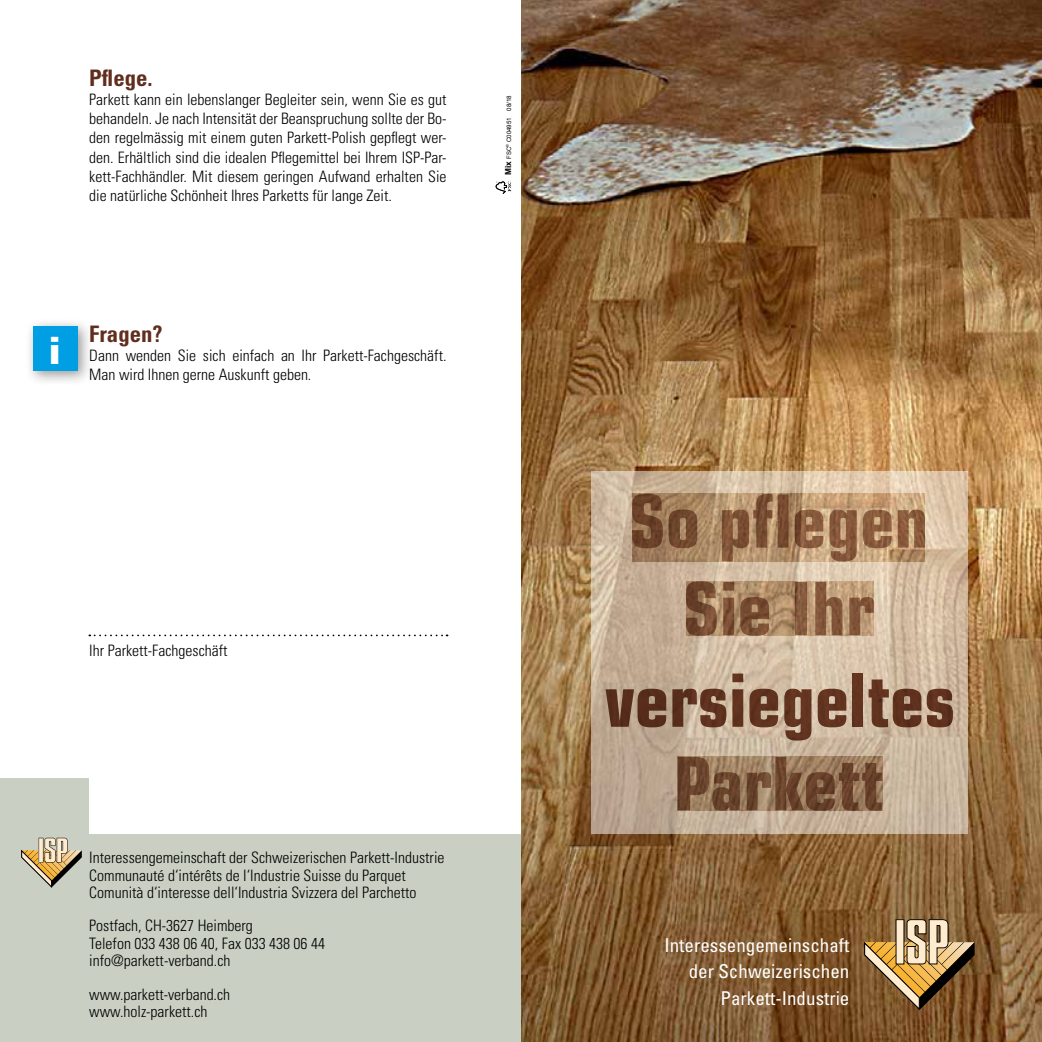
<style>
.page{position:relative;width:1042px;height:1042px;background:#fff}
.page>*{position:absolute;margin:0;border:0;box-sizing:border-box;transform-origin:0 0}
.t1{font:700 condensed 73.5px "Eurostile LT Std";color:#754430}
.t2{font:900 37.62px "Univers";color:#fff}
.t3{font:700 condensed 22.75px "Univers";color:#612e1e}
.t4{font:condensed 19.07px/26.4px "Univers";color:#fff;text-align:right}
.t5{font:300 condensed 15.75px/19.2px "Univers";color:#000}
.t6{font:6.12px "Arial";color:#000}
.s1{font-weight:700;font-size:8.4px}
</style>
<div class="page">
<img style="left:521px;top:0;width:521px;height:1042px">
<div style="left:25px;top:318px;width:68px;height:68px;background:#000;opacity:.4"></div>
<div style="left:33px;top:326px;width:45px;height:45px;background:#009ee3"></div>
<div style="left:0;top:778px;width:521px;height:264px;background:#c9d0c3"></div>
<div style="left:89px;top:620px;width:432px;height:213px;background:#fff"></div>
<svg style="left:89px;top:634px;width:358px;height:2px"></svg>
<svg style="left:21px;top:838px;width:61px;height:49px"></svg>
<svg style="left:864px;top:919px;width:110px;height:91px;background:#9e7d50"></svg>
<svg style="left:496px;top:181px;width:15px;height:13px"></svg>
<svg style="left:590px;top:471px;width:377px;height:363px;background:#cdb89f"></svg>
<svg style="left:678px;top:757px;width:204px;height:54px;background:#825f45"></svg>
<svg style="left:686px;top:581px;width:188px;height:55px;background:#9b7555"></svg>
<svg style="left:632px;top:494px;width:293px;height:67px;background:#a07a58"></svg>
<h3 class="t3" style="left:89px;top:64px;width:65px">Pflege.</h3>
<p class="t5" style="left:89px;top:90px;width:359px;text-align:justify">Parkett kann ein lebenslanger Begleiter sein, wenn Sie es gut behandeln. Je nach Intensität der Beanspruchung sollte der Bo&shy;den regelmässig mit einem guten Parkett-Polish gepflegt wer&shy;den. Erhältlich sind die idealen Pflegemittel bei Ihrem ISP-Par&shy;kett-Fachhändler. Mit diesem geringen Aufwand erhalten Sie die natürliche Schönheit Ihres Parketts für lange Zeit.</p>
<h2 class="t2" style="left:48px;top:327px;width:14px">i</h2>
<h3 class="t3" style="left:89px;top:320px;width:75px">Fragen?</h3>
<p class="t5" style="left:89px;top:346px;width:359px">Dann wenden Sie sich einfach an Ihr Parkett-Fachgeschäft.<br>Man wird Ihnen gerne Auskunft geben.</p>
<p class="t6" style="left:505px;top:175px;width:81px;rotate:-90deg"><span class="s1">Mix</span> FSC<sup>®</sup> C004951 08/18</p>
<p class="t5" style="left:89px;top:640px;width:140px">Ihr Parkett-Fachgeschäft</p>
<p class="t5" style="left:89px;top:848px;width:357px;line-height:17.5px">Interessengemeinschaft der Schweizerischen Parkett-Industrie<br>Communauté d‘intérêts de I‘Industrie Suisse du Parquet<br>Comunità d‘interesse dell‘Industria Svizzera del Parchetto</p>
<p class="t5" style="left:89px;top:917px;width:237px;line-height:17.5px">Postfach, CH-3627 Heimberg<br>Telefon 033 438 06 40, Fax 033 438 06 44 info@parkett-verband.ch</p>
<p class="t5" style="left:89px;top:985px;width:142px;line-height:17.5px">www.parkett-verband.ch www.holz-parkett.ch</p>
<h1 class="t1" style="left:605px;top:656px;width:352px">versiegeltes</h1>
<p class="t4" style="left:664px;top:931px;width:186px">Interessengemeinschaft der Schweizerischen<br>Parkett-Industrie</p>
</div>
